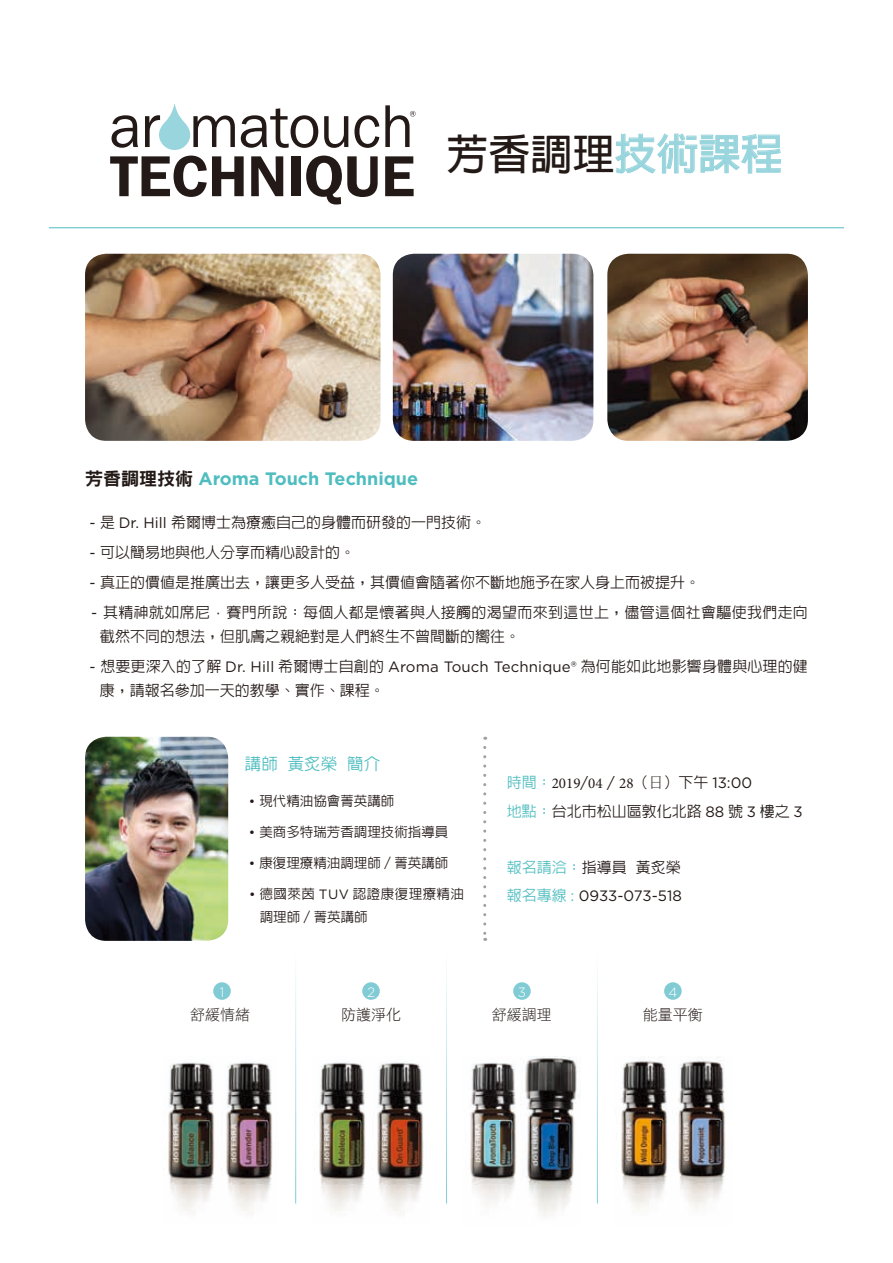
<style>
.page{position:relative;width:893px;height:1263px;background:#fff}
.page>*{position:absolute;margin:0;border:0;box-sizing:border-box;transform-origin:0 0}
.t1{font:700 42px "AR Hei B5";color:#231916}
.t2{font:700 18px "Gotham";color:#4fbdc0}
.t3{font:500 16.5px "AR Hei B5";color:#4fbdc0}
.t4{font:500 15px/24px "AR Hei B5";color:#231916}
.t5{font:500 15px/24px "AR Hei B5";letter-spacing:.02em;color:#231916}
.t6{font:15px "Minion Pro";color:#231916}
.t7{font:15px "Gotham";color:#231916}
.t8{font:15px "DF Hei Std W3";color:#231916}
.t9{font:500 13.5px "AR Hei B5";color:#231916}
.t10{font:500 13.5px/22.5px "AR Hei B5";letter-spacing:.035em;color:#231916}
.t11{font:300 13.5px "Gotham";color:#fff}
.s1{color:#99d5dd}
.s2{font-family:"DF Hei Std W9";font-weight:400;color:#231916}
.s3{font-family:"Gotham";font-weight:400}
.s4{font-family:"AR Hei B5";font-weight:500;color:#4fbdc0}
.s5{font-family:"Gotham"}
.s6{font-family:"AR Hei B5";font-weight:500}
.s7{font-family:"Adobe Ming Std";font-weight:300}
.s8{color:#4fbdc0}
</style>
<div class="page">
<img style="left:85px;top:254px;width:295px;height:187px">
<img style="left:393px;top:254px;width:200px;height:187px">
<img style="left:607px;top:254px;width:201px;height:187px">
<svg style="left:615px;top:133px;width:166px;height:41px"></svg>
<hr style="left:49px;top:227px;width:795px;height:1px;background:#4fbdc0">
<svg style="left:112px;top:115px;width:26px;height:33px"></svg>
<svg style="left:241px;top:108px;width:77px;height:40px"></svg>
<svg style="left:324px;top:116px;width:24px;height:32px"></svg>
<svg style="left:354px;top:115px;width:25px;height:33px"></svg>
<svg style="left:385px;top:105px;width:31px;height:42px"></svg>
<svg style="left:110px;top:156px;width:134px;height:41px"></svg>
<svg style="left:251px;top:156px;width:32px;height:40px"></svg>
<div style="left:291px;top:156px;width:9px;height:40px;background:#231916"></div>
<svg style="left:306px;top:156px;width:72px;height:48px"></svg>
<svg style="left:385px;top:156px;width:29px;height:40px"></svg>
<svg style="left:145px;top:103px;width:90px;height:47px"></svg>
<img style="left:85px;top:737px;width:143px;height:204px">
<hr style="left:295px;top:949px;width:1px;height:254px;background:#80cbd4">
<hr style="left:446px;top:949px;width:1px;height:254px;background:#80cbd4">
<hr style="left:597px;top:949px;width:1px;height:254px;background:#80cbd4">
<img style="left:163px;top:1062px;width:52px;height:149px">
<img style="left:221px;top:1062px;width:52px;height:149px">
<img style="left:314px;top:1062px;width:52px;height:149px">
<img style="left:372px;top:1062px;width:52px;height:149px">
<img style="left:470px;top:1063px;width:46px;height:137px">
<img style="left:525px;top:1057px;width:53px;height:159px">
<img style="left:621px;top:1060px;width:104px;height:149px">
<div style="left:213px;top:982px;width:18px;height:18px;background:#80cbd4;border-radius:50%"></div>
<div style="left:362px;top:982px;width:18px;height:18px;background:#80cbd4;border-radius:50%"></div>
<div style="left:513px;top:982px;width:18px;height:18px;background:#80cbd4;border-radius:50%"></div>
<div style="left:664px;top:982px;width:18px;height:18px;background:#80cbd4;border-radius:50%"></div>
<svg style="left:483px;top:747px;width:3px;height:194px"></svg>
<h1 class="t1" style="left:446px;top:133px;width:338px">芳香調理<span class="s1">技術課程</span></h1>
<p class="t2" style="left:85px;top:467px;width:335px"><span class="s2">芳香調理技術</span> Aroma Touch Technique</p>
<p class="t4" style="left:90px;top:510px;width:398px"><span class="s3">-</span> 是 <span class="s3">Dr. Hill</span> 希爾博士為療癒自己的身體而研發的一門技術。</p>
<p class="t4" style="left:90px;top:540px;width:267px"><span class="s3">-</span> 可以簡易地與他人分享而精心設計的。</p>
<p class="t4" style="left:90px;top:570px;width:612px"><span class="s3">-</span> 真正的價值是推廣出去，讓更多人受益，其價值會隨著你不斷地施予在家人身上而被提升。</p>
<p class="t5" style="left:100px;top:600px;width:709px;text-indent:-9px"><span class="s3">-</span> 其精神就如席尼 <span class="s3">·</span> 賽門所說：每個人都是懷著與人接觸的渴望而來到這世上，儘管這個社會驅使我們走向截然不同的想法，但肌膚之親絕對是人們終生不曾間斷的嚮往。</p>
<p class="t4" style="left:100px;top:654px;width:709px;text-indent:-10px"><span class="s3">-</span> 想要更深入的了解 <span class="s3">Dr. Hill</span> 希爾博士自創的 <span class="s3">Aroma Touch Technique®</span> 為何能如此地影響身體與心理的健康，請報名參加一天的教學、實作、課程。</p>
<p class="t3" style="left:245px;top:756px;width:137px">講師 黃炙榮 簡介</p>
<p class="t9" style="left:249px;top:794px;width:147px"><span class="s3">•</span> 現代精油協會菁英講師</p>
<p class="t9" style="left:249px;top:825px;width:201px"><span class="s3">•</span> 美商多特瑞芳香調理技術指導員</p>
<p class="t9" style="left:249px;top:856px;width:201px"><span class="s3">•</span> 康復理療精油調理師／菁英講師</p>
<p class="t10" style="left:260px;top:883px;width:206px;text-indent:-11px"><span class="s3">•</span> 德國萊茵 <span class="s3">TUV</span> 認證康復理療精油調理師／菁英講師</p>
<p class="t11" style="left:220px;top:983px;width:6px">1</p>
<p class="t8" style="left:190px;top:1006px;width:62px">舒緩情緒</p>
<p class="t11" style="left:367px;top:983px;width:9px">2</p>
<p class="t8" style="left:341px;top:1006px;width:61px">防護淨化</p>
<p class="t6" style="left:507px;top:774px;width:247px"><span class="s4">時間：</span>2019<span class="s5">/</span>04 <span class="s5">/</span> 28<span class="s6">（</span><span class="s7">日</span><span class="s6">）下午</span> <span class="s5">13:00</span></p>
<p class="t4" style="left:507px;top:800px;width:298px"><span class="s8">地點：</span>台北市松山區敦化北路 <span class="s3">88</span> 號 <span class="s3">3</span> 樓之 <span class="s3">3</span></p>
<p class="t4" style="left:507px;top:855px;width:175px"><span class="s8">報名請洽：</span>指導員 黃炙榮</p>
<p class="t7" style="left:507px;top:886px;width:177px"><span class="s4">報名專線</span> <span class="s8">:</span> 0933-073-518</p>
<p class="t11" style="left:518px;top:983px;width:10px">3</p>
<p class="t8" style="left:492px;top:1006px;width:61px">舒緩調理</p>
<p class="t11" style="left:668px;top:983px;width:10px">4</p>
<p class="t8" style="left:643px;top:1006px;width:61px">能量平衡</p>
</div>
